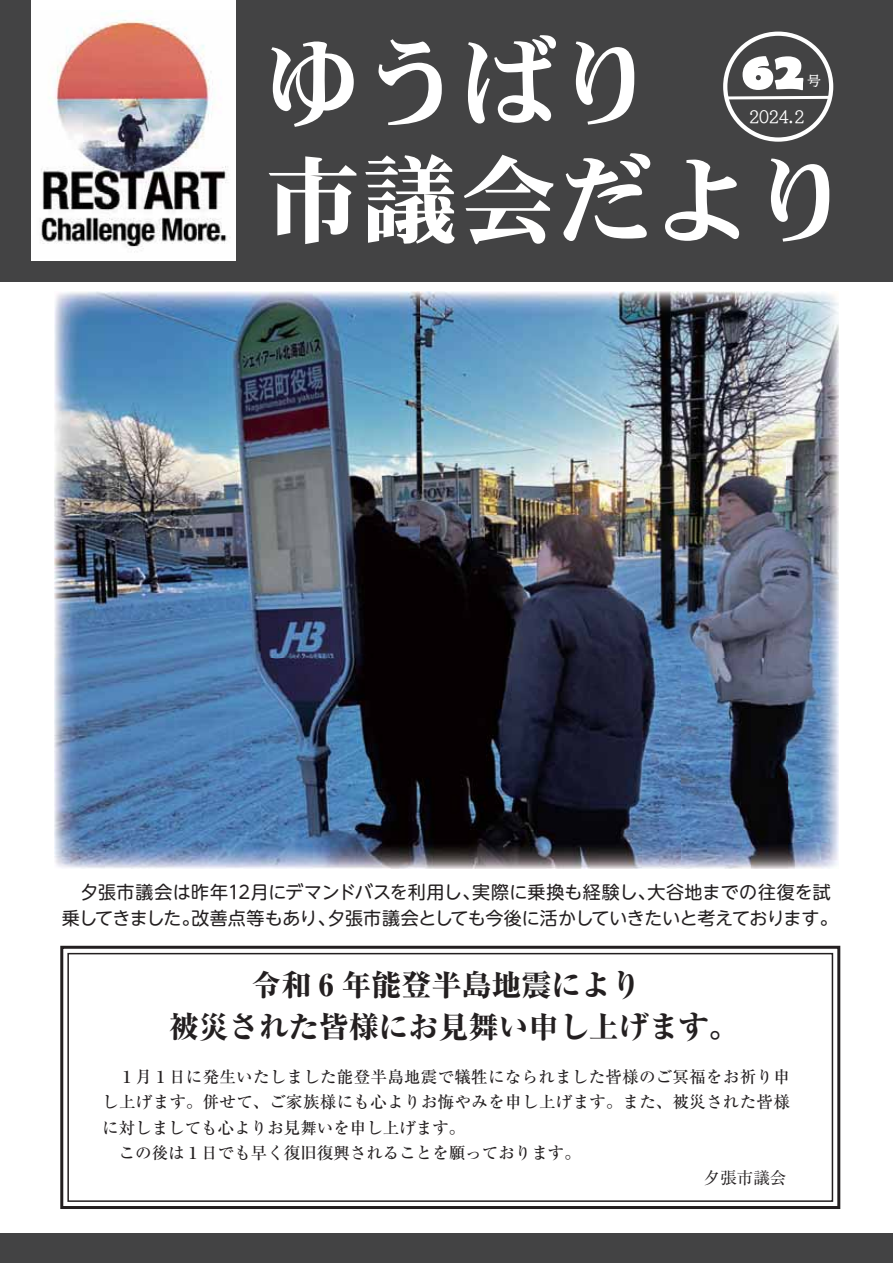
<style>
.page{position:relative;width:893px;height:1263px;background:#fff}
.page>*{position:absolute;margin:0;border:0;box-sizing:border-box;transform-origin:0 0}
.t1{font:97.5px "Heisei Min Std W9 90 msp RKSJ H";color:#fff}
.t2{font:700 54px "Berlin Sans FB";color:#fff}
.t3{font:30px/42px "Ryumin Pro Heavy 90 msp RKSJ H";color:#231f20;text-align:center}
.t4{font:18px/25.5px "UD Shin M Go Pro Regular 90 msp RKSJ H";letter-spacing:-.005em;color:#231f20}
.t5{font:16.5px/25.5px "Ryumin Pro Medium 90 msp RKSJ H";letter-spacing:.015em;color:#231f20}
.t6{font:16.5px "VDL AD Min Regular 90 msp RKSJ H";color:#fff;scale:.9 1}
.t7{font:16.5px "Ryumin Pro Regular 90 msp RKSJ H";color:#231f20}
.t8{font:13.8px "VDL AD Min Regular 90 msp RKSJ H";color:#fff}
</style>
<div class="page">
<img style="left:54px;top:291px;width:785px;height:578px">
<div style="left:0;top:0;width:893px;height:281px;background:#434344"></div>
<div style="left:723px;top:32px;width:110px;height:110px;border:4px solid #fff;border-radius:50%"></div>
<svg style="left:723px;top:94px;width:110px;height:7px"></svg>
<div style="left:32px;top:0;width:204px;height:261px;background:#fff"></div>
<img style="left:40px;top:14px;width:188px;height:235px">
<div style="left:60px;top:946px;width:780px;height:263px;border:3px solid #231f20"></div>
<div style="left:67px;top:953px;width:766px;height:249px;border:2px solid #231f20"></div>
<div style="left:0;top:1233px;width:893px;height:30px;background:#434344"></div>
<h1 class="t1" style="left:264px;top:47px;width:391px">ゆうばり</h1>
<h2 class="t2" style="left:742px;top:40px;width:63px">62</h2>
<p class="t8" style="left:807px;top:76px;width:15px">号</p>
<p class="t6" style="left:749px;top:110px;width:65px">2024.２</p>
<h1 class="t1" style="left:264px;top:164px;width:586px">市議会だより</h1>
<p class="t4" style="left:62px;top:882px;width:778px">　夕張市議会は昨年12月にデマンドバスを利用し、実際に乗換も経験し、大谷地までの往復を試乗してきました。改善点等もあり、夕張市議会としても今後に活かしていきたいと考えております。</p>
<h3 class="t3" style="left:169px;top:968px;width:571px">令和 6 年能登半島地震により<br>被災された皆様にお見舞い申し上げます。</h3>
<p class="t5" style="left:102px;top:1066px;width:689px">　１月１日に発生いたしました能登半島地震で犠牲になられました皆様のご冥福をお祈り申し上げます。併せて、ご家族様にも心よりお悔やみを申し上げます。また、被災された皆様に対しましても心よりお見舞いを申し上げます。<br>　この後は１日でも早く復旧復興されることを願っております。</p>
<p class="t7" style="left:704px;top:1172px;width:84px">夕張市議会</p>
</div>
